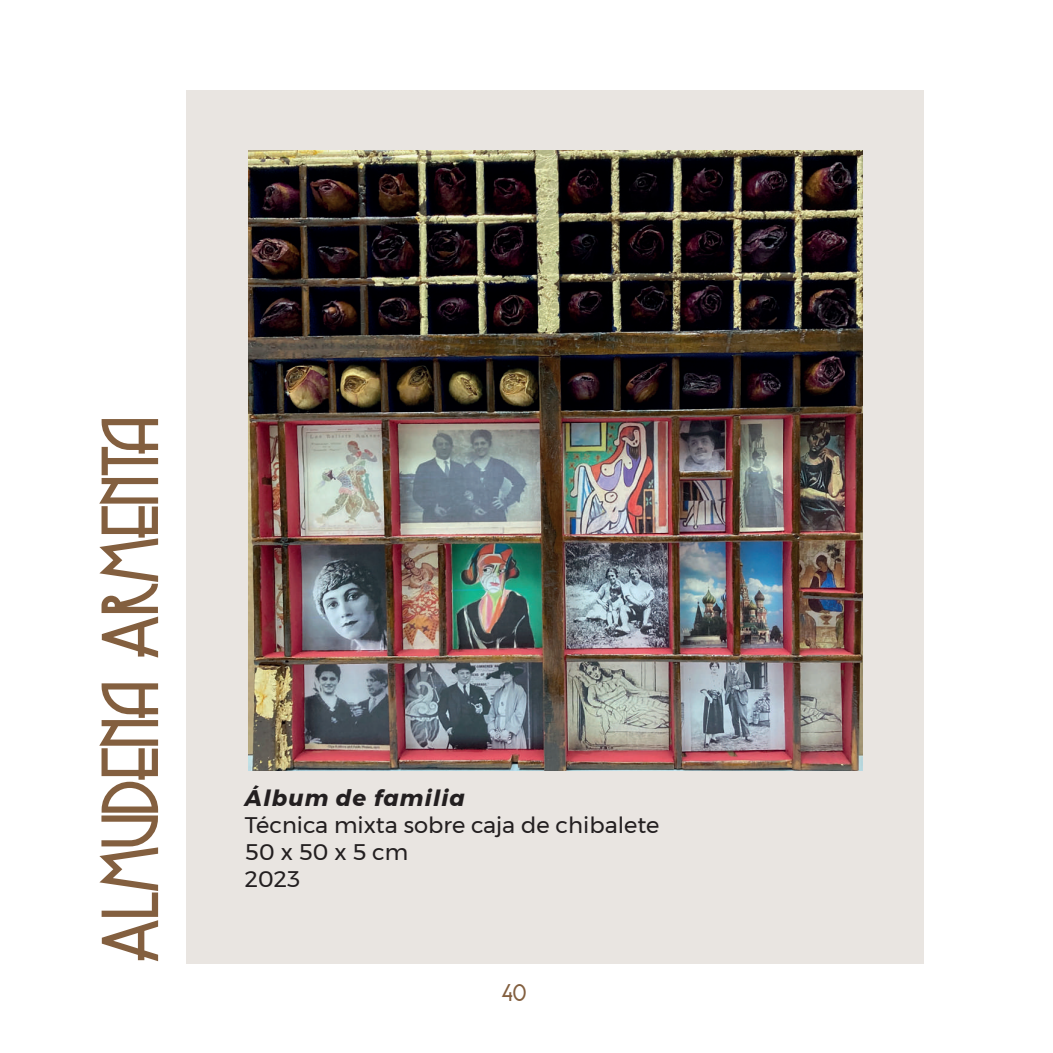
<style>
.page{position:relative;width:1053px;height:1053px;background:#fff}
.page>*{position:absolute;margin:0;border:0;box-sizing:border-box;transform-origin:0 0}
.t1{font:75px "Copasetic";color:#835f3f}
.t2{font:22.5px/27px "Gontserrat";color:#231f20}
.t3{font:italic 700 22.5px "Gontserrat";letter-spacing:.05em;color:#231f20}
.t4{font:22.5px "Copasetic";color:#835f3f}
</style>
<div class="page">
<div style="left:186px;top:90px;width:737px;height:873px;background:#e9e5e1"></div>
<img style="left:248px;top:150px;width:614px;height:620px">
<h1 class="t1" style="left:93px;top:963px;width:547px;rotate:-90deg">Almudena Armenta</h1>
<p class="t3" style="left:245px;top:779px;width:221px">Álbum de familia</p>
<p class="t2" style="left:245px;top:811px;width:416px">Técnica mixta sobre caja de chibalete<br>50 x 50 x 5 cm<br>2023</p>
<p class="t4" style="left:501px;top:981px;width:26px">40</p>
</div>
